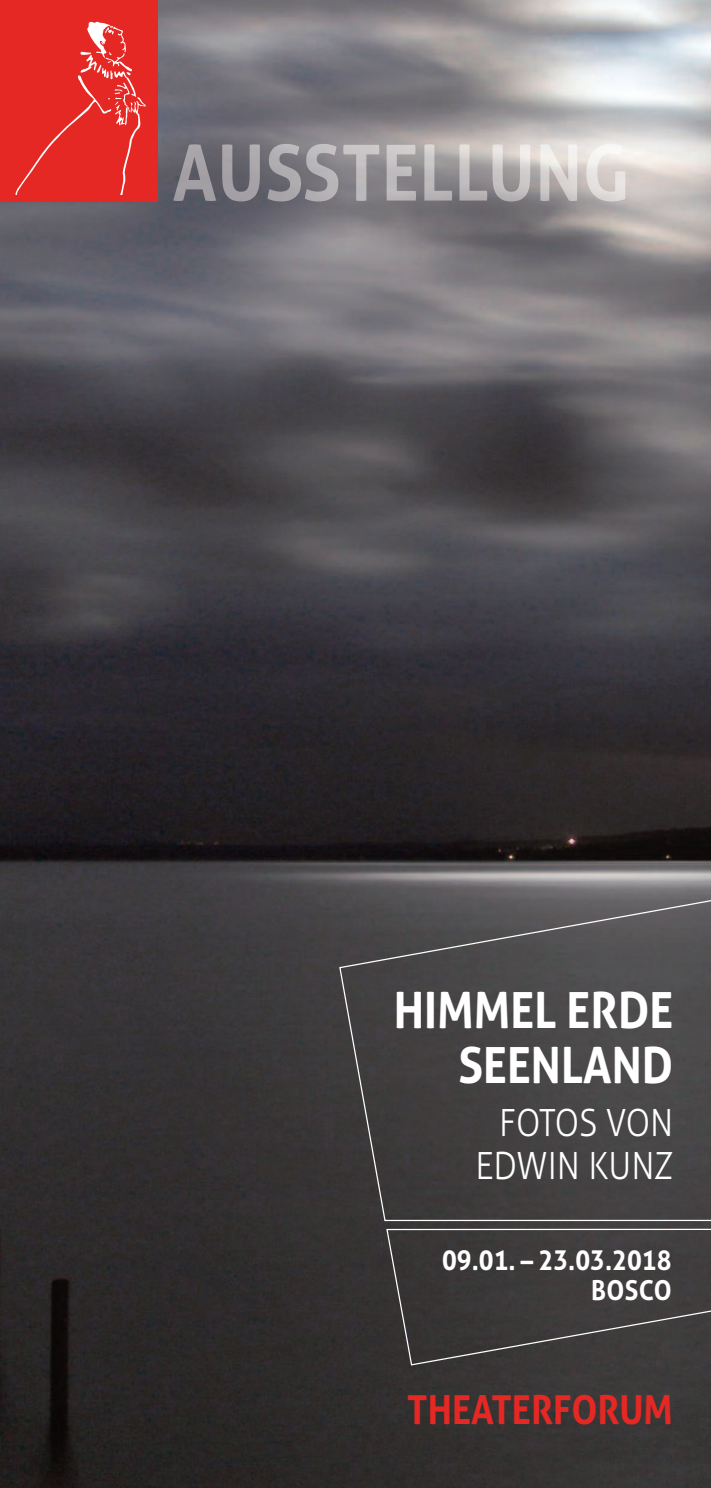
<style>
.page{position:relative;width:711px;height:1488px;background:#fff}
.page>*{position:absolute;margin:0;border:0;box-sizing:border-box;transform-origin:0 0}
.t1{font:700 50px/55px "Aller";color:#fff;text-align:right;scale:.9 1}
.t2{font:700 40px "Aller";color:#e52824;scale:.9 1}
.t3{font:300 37.5px/42.5px "Aller";color:#fff;text-align:right;scale:.9 1}
.t4{font:700 27.5px/30px "Aller";color:#fff;text-align:right;scale:.9 1}
</style>
<div class="page">
<img style="left:0;top:0;width:711px;height:1488px">
<div style="left:0;top:0;width:158px;height:202px;background:#e52824"></div>
<svg style="left:15px;top:22px;width:131px;height:173px"></svg>
<img style="left:173px;top:144px;width:206px;height:57px">
<svg style="left:386px;top:1229px;width:325px;height:136px;background:#403d3d"></svg>
<svg style="left:339px;top:896px;width:372px;height:325px;background:#494748"></svg>
<h1 class="t1" style="left:394px;top:983px;width:312px">HIMMEL ERDE<br>SEENLAND</h1>
<h3 class="t3" style="left:475px;top:1102px;width:221px">FOTOS VON<br>EDWIN KUNZ</h3>
<p class="t4" style="left:442px;top:1245px;width:257px">09.01. – 23.03.2018<br>BOSCO</p>
<h2 class="t2" style="left:407px;top:1386px;width:297px">THEATERFORUM</h2>
</div>
